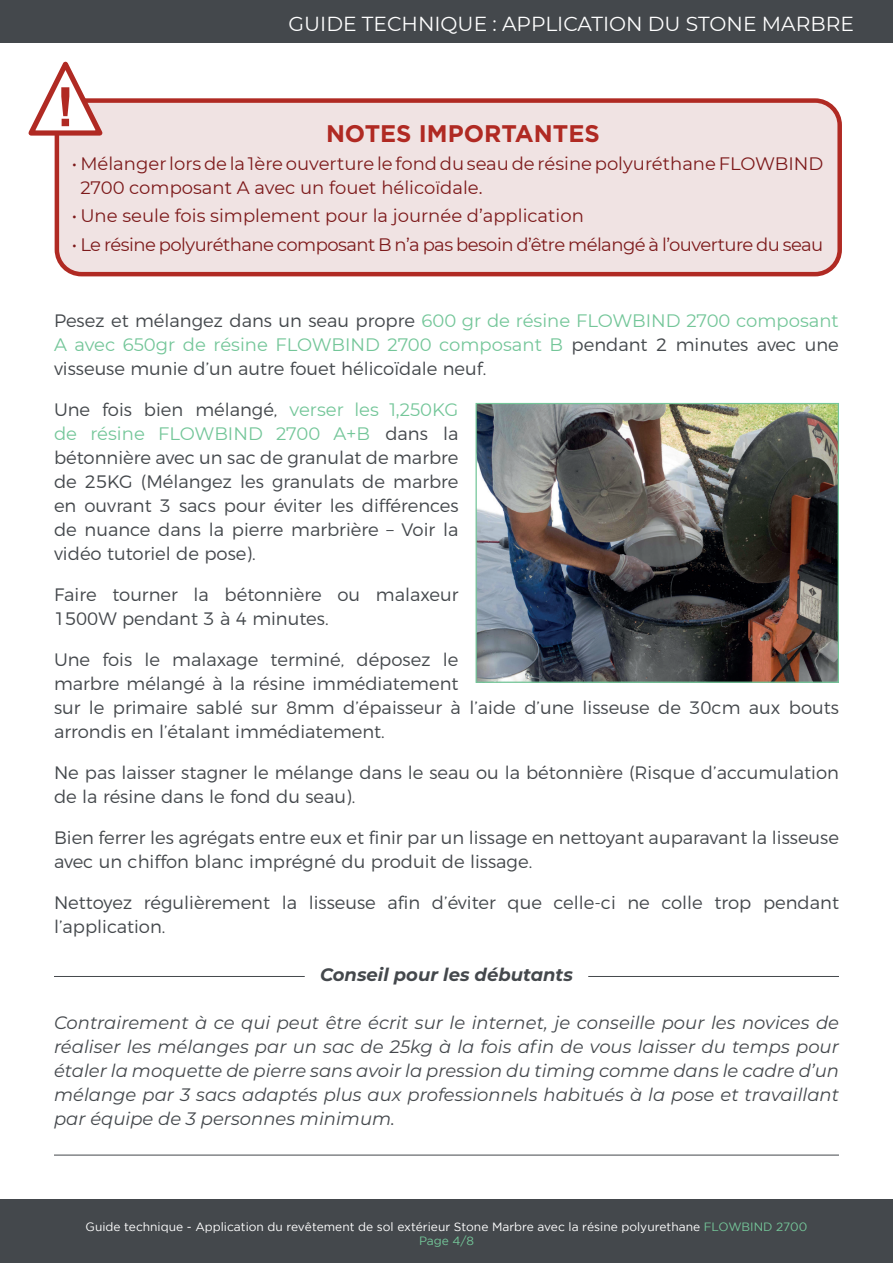
<style>
.page{position:relative;width:893px;height:1263px;background:#fff}
.page>*{position:absolute;margin:0;border:0;box-sizing:border-box;transform-origin:0 0}
.t1{font:700 54.3px "Arial";color:#b02a23}
.t2{font:700 24px "Gotham";color:#b02a23}
.t3{font:20.25px "Montserrat";color:#fff}
.t4{font:300 18px/24px "Montserrat";color:#44484c}
.t5{font:italic 18px/24px "Montserrat";color:#44484c;text-align:justify}
.t6{font:18px/24px "Montserrat";color:#7d1a1b}
.t7{font:18px "Montserrat";letter-spacing:-.03em;color:#7d1a1b}
.t8{font:italic 700 18px "Montserrat";color:#44484c}
.t9{font:12px/14.4px "Gotham";color:#fff;text-align:center}
.s1{font-weight:400;color:#74c699}
.s2{color:#74c699}
</style>
<div class="page">
<div style="left:0;top:0;width:893px;height:43px;background:#44484c"></div>
<div style="left:0;top:1199px;width:893px;height:64px;background:#44484c"></div>
<img style="left:477px;top:405px;width:360px;height:276px">
<div style="left:475px;top:403px;width:364px;height:280px;border:1px solid #74c699"></div>
<div style="left:57px;top:101px;width:783px;height:173px;background:#f0e3e3;border-radius:25px"></div>
<div style="left:55px;top:98px;width:787px;height:178px;border:4px solid #b02a23;border-radius:25px"></div>
<svg style="left:28px;top:61px;width:80px;height:77px"></svg>
<hr style="left:54px;top:976px;width:251px;height:1px;background:#44484c">
<hr style="left:54px;top:1155px;width:785px;height:1px;background:#44484c">
<hr style="left:588px;top:976px;width:251px;height:1px;background:#44484c">
<p class="t3" style="left:289px;top:10px;width:567px">GUIDE TECHNIQUE : APPLICATION DU STONE MARBRE</p>
<h1 class="t1" style="left:56px;top:69px;width:20px">!</h1>
<h2 class="t2" style="left:326px;top:119px;width:275px">NOTES IMPORTANTES</h2>
<p class="t6" style="left:80px;top:151px;width:745px;text-indent:-8px">• Mélanger lors de la 1ère ouverture le fond du seau de résine polyuréthane FLOWBIND<br>2700 composant A avec un fouet hélicoïdale.</p>
<p class="t6" style="left:72px;top:203px;width:513px">• Une seule fois simplement pour la journée d’application</p>
<p class="t7" style="left:72px;top:232px;width:753px">• Le résine polyuréthane composant B n’a pas besoin d’être mélangé à l’ouverture du seau</p>
<p class="t4" style="left:54px;top:307px;width:786px;text-align:justify">Pesez et mélangez dans un seau propre <span class="s1">600 gr de résine FLOWBIND 2700 composant A avec 650gr de résine FLOWBIND 2700 composant B</span> pendant 2 minutes avec une visseuse munie d’un autre fouet hélicoïdale neuf.</p>
<p class="t4" style="left:54px;top:396px;width:406px;text-align:justify">Une fois bien mélangé, <span class="s1">verser les 1,250KG de résine FLOWBIND 2700 A+B</span> dans la bétonnière avec un sac de granulat de marbre de 25KG (Mélangez les granulats de marbre en ouvrant 3 sacs pour éviter les différences de nuance dans la pierre marbrière – Voir la vidéo tutoriel de pose).</p>
<p class="t4" style="left:54px;top:581px;width:406px">Faire tourner la bétonnière ou malaxeur<br>1500W pendant 3 à 4 minutes.</p>
<p class="t4" style="left:54px;top:646px;width:786px">Une fois le malaxage terminé, déposez le<br>marbre mélangé à la résine immédiatement<br>sur le primaire sablé sur 8mm d’épaisseur à l’aide d’une lisseuse de 30cm aux bouts arrondis en l’étalant immédiatement.</p>
<p class="t4" style="left:54px;top:759px;width:786px">Ne pas laisser stagner le mélange dans le seau ou la bétonnière (Risque d’accumulation de la résine dans le fond du seau).</p>
<p class="t4" style="left:54px;top:824px;width:786px">Bien ferrer les agrégats entre eux et finir par un lissage en nettoyant auparavant la lisseuse avec un chiffon blanc imprégné du produit de lissage.</p>
<p class="t4" style="left:54px;top:889px;width:786px">Nettoyez régulièrement la lisseuse afin d’éviter que celle-ci ne colle trop pendant l’application.</p>
<p class="t8" style="left:320px;top:961px;width:254px">Conseil pour les débutants</p>
<p class="t5" style="left:54px;top:1010px;width:786px">Contrairement à ce qui peut être écrit sur le internet, je conseille pour les novices de réaliser les mélanges par un sac de 25kg à la fois afin de vous laisser du temps pour étaler la moquette de pierre sans avoir la pression du timing comme dans le cadre d’un mélange par 3 sacs adaptés plus aux professionnels habitués à la pose et travaillant par équipe de 3 personnes minimum.</p>
<p class="t9" style="left:86px;top:1219px;width:723px">Guide technique - Application du revêtement de sol extérieur Stone Marbre avec la résine polyurethane <span class="s2">FLOWBIND 2700<br>Page 4/8</span></p>
</div>
